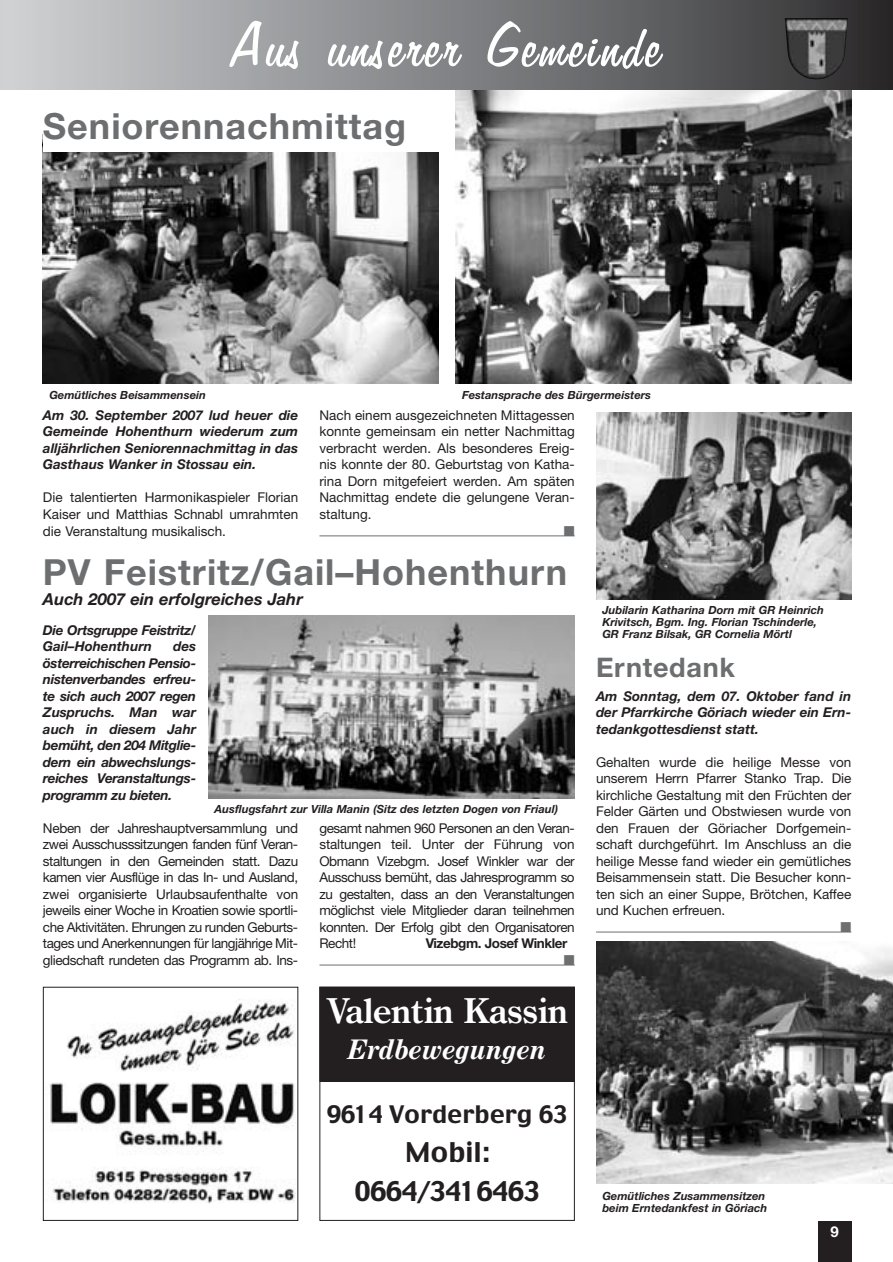
<style>
.page{position:relative;width:893px;height:1262px;background:#fff}
.page>*{position:absolute;margin:0;border:0;box-sizing:border-box;transform-origin:0 0}
.t1{font:72px "Freehand 575 BT Regular B";letter-spacing:.05em;color:#fff}
.t2{font:700 36px "Helvetica Neue";letter-spacing:.03em;color:#6c6e70}
.t3{font:700 34.5px "Century Oldstyle BT";letter-spacing:-.015em;color:#fff}
.t4{font:27px/39px "Charcoal";color:#231f20;text-align:center}
.t5{font:italic 700 27px "Century Expanded BT";color:#fff}
.t6{font:700 27px "Helvetica Neue";letter-spacing:.03em;color:#6c6e70}
.t7{font:24px "Charcoal";color:#231f20}
.t8{font:italic 700 16.5px "Helvetica Neue";color:#231f20}
.t9{font:700 15px "Helvetica Neue";color:#fff}
.t10{font:14.25px "Zapf Dingbats";color:#6c6e70}
.t11{font:13.5px/16.5px "Helvetica Neue";letter-spacing:-.005em;color:#231f20;text-align:justify}
.t12{font:italic 700 13.5px/16.5px "Helvetica Neue";color:#231f20;text-align:justify}
.t13{font:italic 700 13.5px/16.5px "Helvetica Neue";letter-spacing:-.02em;color:#231f20}
.t14{font:700 13.5px "Helvetica Neue";letter-spacing:-.035em;color:#231f20}
.t15{font:italic 700 11.25px/12px "Helvetica Neue";color:#231f20}
</style>
<div class="page">
<hr style="left:319px;top:535px;width:255px;height:1px;background:#6c6e70">
<img style="left:455px;top:89px;width:396px;height:294px">
<div style="left:1px;top:0;width:891px;height:89px;background:linear-gradient(to right,#d1d4d7,#303031)"></div>
<img style="left:784px;top:18px;width:63px;height:62px">
<div style="left:818px;top:1220px;width:33px;height:42px;background:#231f20"></div>
<div style="left:1px;top:0;width:8px;height:89px;background:#cfd1d3"></div>
<div style="left:320px;top:987px;width:254px;height:94px;background:#231f20"></div>
<div style="left:319px;top:986px;width:255px;height:95px;border:1px solid #231f20"></div>
<img style="left:50px;top:999px;width:246px;height:205px">
<hr style="left:319px;top:964px;width:255px;height:1px;background:#6c6e70">
<img style="left:208px;top:616px;width:366px;height:182px">
<img style="left:596px;top:412px;width:255px;height:187px">
<img style="left:596px;top:941px;width:296px;height:242px">
<hr style="left:596px;top:931px;width:255px;height:1px;background:#6c6e70">
<img style="left:43px;top:152px;width:395px;height:231px">
<h1 class="t1" style="left:232px;top:-1px;width:431px">Aus unserer Gemeinde</h1>
<h2 class="t2" style="left:43px;top:114px;width:364px">Seniorennachmittag</h2>
<p class="t15" style="left:49px;top:390px;width:158px">Gemütliches Beisammensein</p>
<p class="t15" style="left:462px;top:390px;width:190px">Festansprache des Bürgermeisters</p>
<p class="t12" style="left:43px;top:408px;width:257px">Am 30. September 2007 lud heuer die Gemeinde Hohenthurn wiederum zum alljährlichen Seniorennachmittag in das Gasthaus Wanker in Stossau ein.</p>
<p class="t11" style="left:43px;top:491px;width:257px">Die talentierten Harmonikaspieler Florian Kaiser und Matthias Schnabl umrahmten die Veranstaltung musikalisch.</p>
<p class="t11" style="left:319px;top:408px;width:257px">Nach einem ausgezeichneten Mittagessen konnte gemeinsam ein netter Nachmittag verbracht werden. Als besonderes Ereig&shy;nis konnte der 80. Geburtstag von Katha&shy;rina Dorn mitgefeiert werden. Am späten Nachmittag endete die gelungene Veran&shy;staltung.</p>
<p class="t10" style="left:564px;top:524px;width:12px">■</p>
<h2 class="t2" style="left:43px;top:559px;width:525px">PV Feistritz/Gail–Hohenthurn</h2>
<p class="t8" style="left:43px;top:593px;width:261px">Auch 2007 ein erfolgreiches Jahr</p>
<p class="t13" style="left:43px;top:622px;width:155px">Die Ortsgruppe Feistritz/<br>Gail–Hohenthurn</p>
<p class="t12" style="left:43px;top:639px;width:155px;text-indent:130px">des österreichischen Pensio&shy;nistenverbandes erfreu&shy;te sich auch 2007 regen Zuspruchs. Man war auch in diesem Jahr bemüht, den 204 Mitglie&shy;dern ein abwechslungs&shy;reiches Veranstaltungs&shy;programm zu bieten.</p>
<p class="t11" style="left:43px;top:821px;width:257px">Neben der Jahreshauptversammlung und zwei Ausschusssitzungen fanden fünf Veran&shy;staltungen in den Gemeinden statt. Dazu kamen vier Ausflüge in das In- und Ausland, zwei organisierte Urlaubsaufenthalte von jeweils einer Woche in Kroatien sowie sportli&shy;che Aktivitäten. Ehrungen zu runden Geburts&shy;tages und Anerkennungen für langjährige Mit&shy;gliedschaft rundeten das Programm ab. Ins-</p>
<p class="t11" style="left:319px;top:821px;width:257px">gesamt nahmen 960 Personen an den Veran&shy;staltungen teil. Unter der Führung von Obmann Vizebgm. Josef Winkler war der Ausschuss bemüht, das Jahresprogramm so zu gestalten, dass an den Veranstaltungen möglichst viele Mitglieder daran teilnehmen konnten. Der Erfolg gibt den Organisatoren Recht!</p>
<p class="t15" style="left:214px;top:804px;width:345px">Ausflugsfahrt zur Villa Manin (Sitz des letzten Dogen von Friaul)</p>
<p class="t14" style="left:426px;top:938px;width:143px">Vizebgm. Josef Winkler</p>
<p class="t10" style="left:564px;top:953px;width:12px">■</p>
<h3 class="t3" style="left:326px;top:997px;width:243px">Valentin Kassin</h3>
<h3 class="t5" style="left:347px;top:1038px;width:201px">Erdbewegungen</h3>
<h3 class="t7" style="left:327px;top:1105px;width:241px">9614 Vorderberg 63</h3>
<h3 class="t4" style="left:354px;top:1135px;width:186px">Mobil:<br>0664/3416463</h3>
<p class="t15" style="left:602px;top:604px;width:223px">Jubilarin Katharina Dorn mit GR Heinrich<br>Krivitsch, Bgm. Ing. Florian Tschinderle,<br>GR Franz Bilsak, GR Cornelia Mörtl</p>
<h3 class="t6" style="left:596px;top:657px;width:140px">Erntedank</h3>
<p class="t12" style="left:596px;top:688px;width:257px">Am Sonntag, dem 07. Oktober fand in der Pfarrkirche Göriach wieder ein Ern&shy;tedankgottesdienst statt.</p>
<p class="t11" style="left:596px;top:755px;width:257px">Gehalten wurde die heilige Messe von unserem Herrn Pfarrer Stanko Trap. Die kirchliche Gestaltung mit den Früchten der Felder Gärten und Obstwiesen wurde von den Frauen der Göriacher Dorfgemein&shy;schaft durchgeführt. Im Anschluss an die heilige Messe fand wieder ein gemütliches Beisammensein statt. Die Besucher konn&shy;ten sich an einer Suppe, Brötchen, Kaffee und Kuchen erfreuen.</p>
<p class="t10" style="left:840px;top:920px;width:12px">■</p>
<p class="t15" style="left:602px;top:1191px;width:166px">Gemütliches Zusammensitzen beim Erntedankfest in Göriach</p>
<p class="t9" style="left:830px;top:1225px;width:10px">9</p>
</div>
